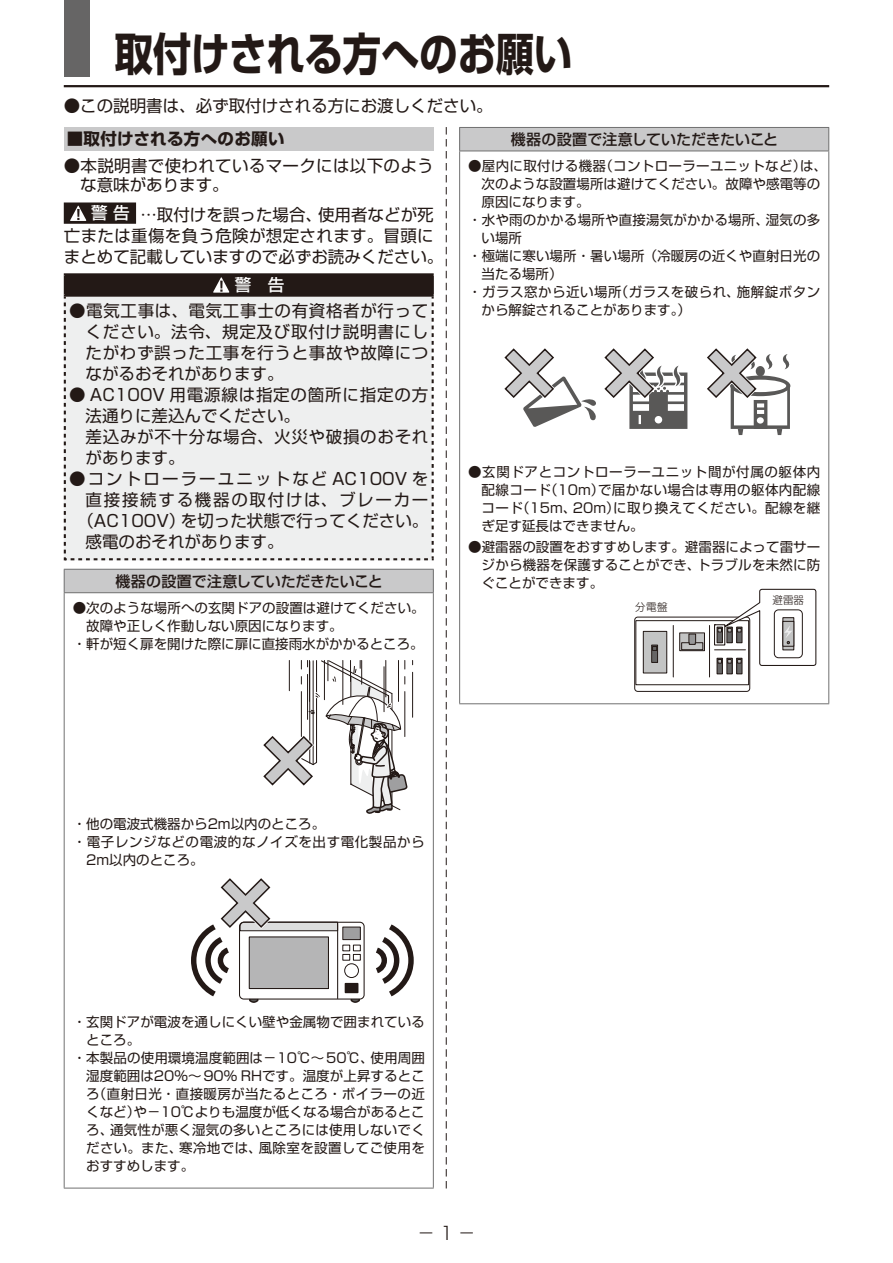
<style>
.page{position:relative;width:893px;height:1263px;background:#fff}
.page>*{position:absolute;margin:0;border:0;box-sizing:border-box;transform-origin:0 0}
.t1{font:45px "Shin Go Pro Bold 90 pv RKSJ H";color:#231916;scale:.85 1}
.t2{font:18px "Shin Go Pro Light 90 pv RKSJ H";color:#231916}
.t3{font:16.5px/21px "Shin Go Pro Regular 90 pv RKSJ H";color:#231916}
.t4{font:16.5px/21px "Shin Go Pro Regular 90 pv RKSJ H";letter-spacing:.02em;color:#231916}
.t5{font:16.5px/21px "Shin Go Pro Regular 90 pv RKSJ H";letter-spacing:.045em;color:#231916}
.t6{font:16.5px "Shin Go Pro Regular 90 pv RKSJ H";letter-spacing:.125em;color:#231916}
.t7{font:16.5px "Shin Go Pro Regular 90 pv RKSJ H";letter-spacing:.105em;color:#231916}
.t8{font:16.5px "Shin Go Pro Bold 90 pv RKSJ H";letter-spacing:.02em;color:#231916}
.t9{font:16.5px "Shin Go Pro Medium 90 pv RKSJ H";color:#fff}
.t10{font:15px "Shin Go Pro Medium 90 pv RKSJ H";color:#231916}
.t11{font:13.5px/18px "Shin Go Pro Regular 90 pv RKSJ H";letter-spacing:.005em;color:#231916;text-align:justify}
.t12{font:13.5px "Shin Go Pro Regular 90 pv RKSJ H";letter-spacing:.03em;color:#231916}
.t13{font:13.5px "Shin Go Pro Regular 90 pv RKSJ H";letter-spacing:.025em;color:#231916}
.t14{font:13.5px "Shin Go Pro Regular 90 pv RKSJ H";letter-spacing:.035em;color:#231916}
.t15{font:13.5px "Shin Go Pro Regular 90 pv RKSJ H";letter-spacing:.045em;color:#231916}
.t16{font:10.5px "Shin Go Pro Light 90 pv RKSJ H";letter-spacing:.025em;color:#231916}
</style>
<div class="page">
<hr style="left:64px;top:85px;width:765px;height:2px;background:#231916">
<div style="left:64px;top:569px;width:369px;height:24px;background:#c9c9ca"></div>
<hr style="left:64px;top:569px;width:370px;height:1px;background:#717171">
<svg style="left:64px;top:570px;width:1px;height:22px"></svg>
<svg style="left:433px;top:570px;width:1px;height:22px"></svg>
<hr style="left:64px;top:592px;width:370px;height:1px;background:#717171">
<hr style="left:64px;top:593px;width:1px;height:595px;background:#717171">
<hr style="left:433px;top:593px;width:1px;height:595px;background:#717171">
<hr style="left:64px;top:1188px;width:370px;height:1px;background:#717171">
<div style="left:460px;top:127px;width:369px;height:24px;background:#c9c9ca"></div>
<hr style="left:459px;top:127px;width:370px;height:1px;background:#717171">
<svg style="left:459px;top:128px;width:1px;height:23px"></svg>
<svg style="left:828px;top:128px;width:1px;height:23px"></svg>
<hr style="left:459px;top:151px;width:370px;height:1px;background:#717171">
<hr style="left:459px;top:151px;width:1px;height:552px;background:#717171">
<hr style="left:828px;top:151px;width:1px;height:552px;background:#717171">
<hr style="left:459px;top:703px;width:370px;height:1px;background:#717171">
<div style="left:64px;top:0;width:25px;height:77px;background:#666565"></div>
<div style="left:629px;top:372px;width:58px;height:57px;background:#595857"></div>
<div style="left:633px;top:385px;width:51px;height:7px;background:#fff"></div>
<div style="left:633px;top:376px;width:51px;height:7px;background:#fff"></div>
<div style="left:668px;top:395px;width:16px;height:6px;background:#fff"></div>
<div style="left:668px;top:404px;width:16px;height:7px;background:#fff"></div>
<svg style="left:731px;top:387px;width:59px;height:42px"></svg>
<div style="left:734px;top:384px;width:53px;height:41px;background:#fff"></div>
<div style="left:754px;top:400px;width:13px;height:29px;background:#595857"></div>
<div style="left:757px;top:417px;width:7px;height:7px;background:#fff;border-radius:50%"></div>
<svg style="left:730px;top:375px;width:60px;height:21px"></svg>
<div style="left:734px;top:380px;width:52px;height:12px;background:#fff;border-radius:50%"></div>
<svg style="left:738px;top:429px;width:5px;height:6px"></svg>
<svg style="left:777px;top:429px;width:5px;height:6px"></svg>
<svg style="left:782px;top:354px;width:8px;height:15px"></svg>
<svg style="left:504px;top:348px;width:178px;height:79px"></svg>
<svg style="left:707px;top:348px;width:68px;height:66px"></svg>
<svg style="left:191px;top:660px;width:223px;height:343px"></svg>
<div style="left:65px;top:203px;width:70px;height:20px;background:#231916"></div>
<svg style="left:70px;top:205px;width:16px;height:16px"></svg>
<div style="left:64px;top:202px;width:72px;height:22px;border:1px solid #231916"></div>
<div style="left:64px;top:127px;width:370px;height:23px;background:#c9c9ca"></div>
<svg style="left:446px;top:127px;width:1px;height:1061px"></svg>
<hr style="left:64px;top:273px;width:370px;height:2px;background:#231916">
<svg style="left:63px;top:275px;width:371px;height:286px;background:#ddd"></svg>
<hr style="left:430px;top:274px;width:3px;height:22px;background:#231916">
<div style="left:634px;top:617px;width:116px;height:75px;border:1px solid #231916;border-radius:3px"></div>
<svg style="left:635px;top:588px;width:182px;height:97px"></svg>
<h1 class="t1" style="left:115px;top:37px;width:540px">取付けされる方へのお願い</h1>
<p class="t3" style="left:64px;top:98px;width:430px">●この説明書は、必ず取付けされる方にお渡しください。</p>
<p class="t8" style="left:67px;top:133px;width:219px">■取付けされる方へのお願い</p>
<p class="t4" style="left:80px;top:158px;width:355px;line-height:19.5px;text-indent:-16px">●本説明書で使われているマークには以下のような意味があります。</p>
<p class="t9" style="left:91px;top:207px;width:40px">警 告</p>
<p class="t3" style="left:64px;top:206px;width:381px;text-indent:77px">…取付けを誤った場合、使用者などが死亡または重傷を負う危険が想定されます。冒頭にまとめて記載していますので必ずお読みください。</p>
<p class="t9" style="left:235px;top:279px;width:51px">警　告</p>
<p class="t4" style="left:86px;top:302px;width:344px;text-align:justify;text-indent:-16px">●電気工事は、電気工事士の有資格者が行ってください。法令、規定及び取付け説明書にしたがわず誤った工事を行うと事故や故障につながるおそれがあります。</p>
<p class="t5" style="left:86px;top:386px;width:344px;text-indent:-16px">● AC100V 用電源線は指定の箇所に指定の方法通りに差込んでください。<br>差込みが不十分な場合、火災や破損のおそれがあります。</p>
<p class="t6" style="left:69px;top:472px;width:361px">●コントローラーユニットなど AC100V を</p>
<p class="t7" style="left:86px;top:493px;width:344px">直接接続する機器の取付けは、ブレーカー</p>
<p class="t3" style="left:77px;top:512px;width:353px">（AC100V）を切った状態で行ってください。</p>
<p class="t3" style="left:86px;top:533px;width:199px">感電のおそれがあります。</p>
<p class="t10" style="left:116px;top:575px;width:269px">機器の設置で注意していただきたいこと</p>
<p class="t11" style="left:73px;top:601px;width:354px">●次のような場所への玄関ドアの設置は避けてください。</p>
<p class="t11" style="left:86px;top:619px;width:258px">故障や正しく作動しない原因になります。</p>
<p class="t11" style="left:73px;top:637px;width:353px">・軒が短く扉を開けた際に扉に直接雨水がかかるところ。</p>
<p class="t10" style="left:511px;top:134px;width:269px">機器の設置で注意していただきたいこと</p>
<p class="t13" style="left:468px;top:161px;width:360px">●屋内に取付ける機器（コントローラーユニットなど）は、</p>
<p class="t11" style="left:482px;top:177px;width:340px">次のような設置場所は避けてください。故障や感電等の</p>
<p class="t11" style="left:482px;top:195px;width:109px">原因になります。</p>
<p class="t11" style="left:468px;top:213px;width:354px">・水や雨のかかる場所や直接湯気がかかる場所、湿気の多</p>
<p class="t11" style="left:482px;top:231px;width:42px">い場所</p>
<p class="t11" style="left:468px;top:249px;width:354px">・極端に寒い場所・暑い場所 （冷暖房の近くや直射日光の</p>
<p class="t11" style="left:482px;top:267px;width:82px">当たる場所）</p>
<p class="t14" style="left:468px;top:287px;width:354px">・ガラス窓から近い場所（ガラスを破られ、施解錠ボタン</p>
<p class="t11" style="left:482px;top:303px;width:211px">から解錠されることがあります。）</p>
<p class="t11" style="left:482px;top:465px;width:340px;text-indent:-14px">●玄関ドアとコントローラーユニット間が付属の躯体内配線コード（10m）で届かない場合は専用の躯体内配線コード（15m、20m）に取り換えてください。配線を継ぎ足す延長はできません。</p>
<p class="t11" style="left:482px;top:540px;width:340px;text-indent:-14px">●避雷器の設置をおすすめします。避雷器によって雷サージから機器を保護することができ、トラブルを未然に防ぐことができます。</p>
<p class="t16" style="left:635px;top:603px;width:34px">分電盤</p>
<p class="t16" style="left:773px;top:596px;width:33px">避雷器</p>
<p class="t11" style="left:73px;top:817px;width:254px">・他の電波式機器から2m以内のところ。</p>
<p class="t15" style="left:73px;top:837px;width:354px">・電子レンジなどの電波的なノイズを出す電化製品から</p>
<p class="t11" style="left:86px;top:853px;width:119px">2m以内のところ。</p>
<p class="t11" style="left:73px;top:1015px;width:354px">・玄関ドアが電波を通しにくい壁や金属物で囲まれている</p>
<p class="t11" style="left:86px;top:1033px;width:55px">ところ。</p>
<p class="t11" style="left:73px;top:1051px;width:354px">・本製品の使用環境温度範囲は－10℃～50℃、使用周囲</p>
<p class="t11" style="left:86px;top:1069px;width:340px">湿度範囲は20％～90％ RHです。温度が上昇するとこ</p>
<p class="t12" style="left:86px;top:1089px;width:340px">ろ（直射日光・直接暖房が当たるところ・ボイラーの近</p>
<p class="t11" style="left:86px;top:1105px;width:340px">くなど）や－10℃よりも温度が低くなる場合があるとこ</p>
<p class="t11" style="left:86px;top:1123px;width:340px">ろ、通気性が悪く湿気の多いところには使用しないでく</p>
<p class="t12" style="left:86px;top:1143px;width:340px">ださい。また、寒冷地では、風除室を設置してご使用を</p>
<p class="t11" style="left:86px;top:1159px;width:109px">おすすめします。</p>
<h2 class="t2" style="left:417px;top:1226px;width:60px">－1－</h2>
</div>
